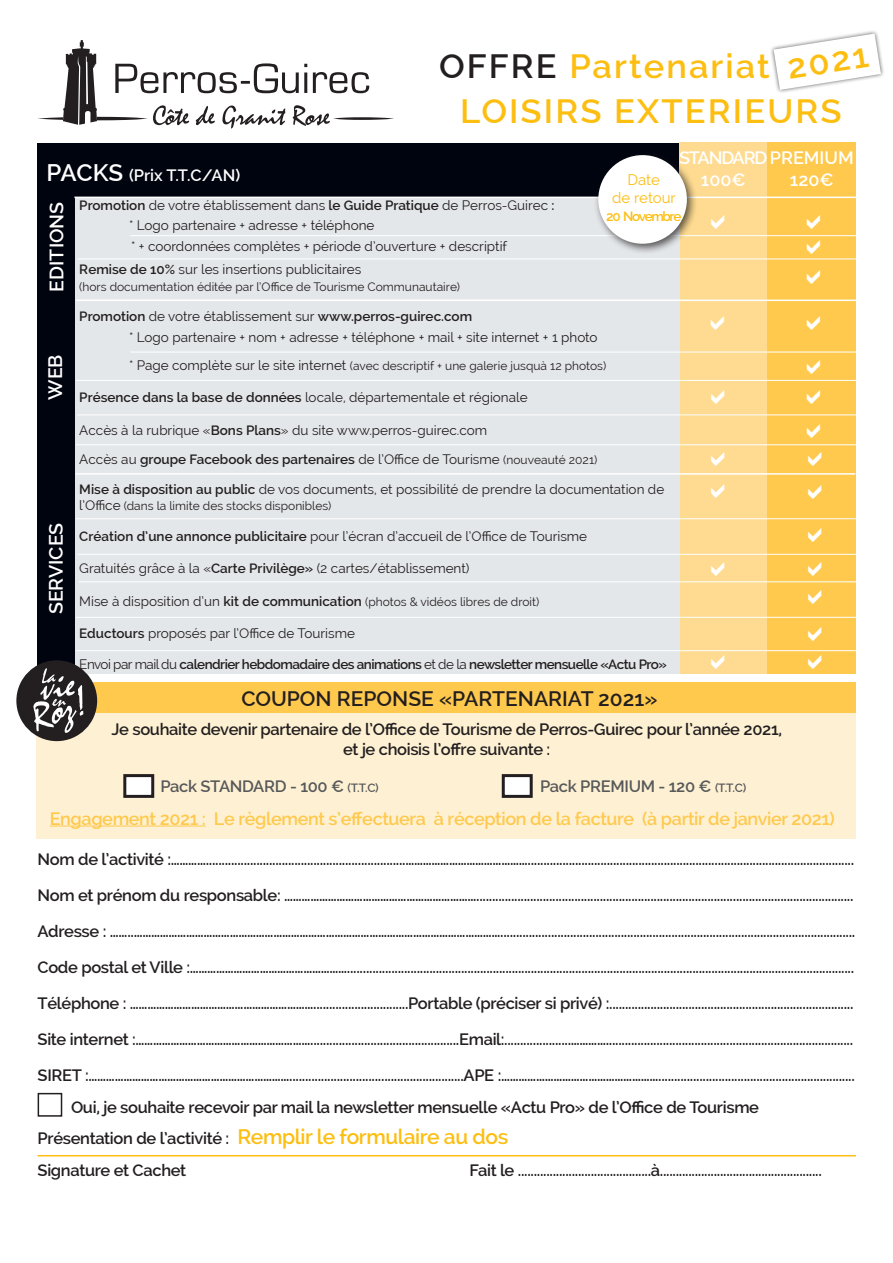
<style>
.page{position:relative;width:893px;height:1263px;background:#fff}
.page>*{position:absolute;margin:0;border:0;box-sizing:border-box;transform-origin:0 0}
.t1{font:600 33.75px/45px "Raleway";letter-spacing:.06em;color:#fdbe12}
.t2{font:600 21px "Raleway";color:#231f20}
.t3{font:600 19.5px "Raleway";color:#fff}
.t4{font:600 18px "Raleway";letter-spacing:-.02em;color:#fec94d}
.t5{font:600 18px "Raleway";letter-spacing:-.065em;color:#fff}
.t6{font:600 18px "Raleway";color:#fff}
.t7{font:600 16.5px/36px "Raleway";letter-spacing:-.02em;color:#231f20}
.t8{font:600 16.5px "Raleway";letter-spacing:-.02em;color:#57585a}
.t9{font:600 16.5px "Raleway";color:#fff}
.t10{font:15px/18px "Raleway";color:#fdbe12;text-align:center}
.t11{font:13.5px/29.7px "Raleway";color:#231f20}
.t12{font:600 13.5px "Raleway";letter-spacing:-.04em;color:#231f20}
.t13{font:600 13.5px "Raleway";letter-spacing:-.1em;color:#fdbe12}
.t14{font:12px "Raleway";color:#231f20}
.s1{color:#231f20}
.s2{font-size:24px}
.s3{font-weight:600}
.s4{font-size:13.5px}
.s5{font-size:12px}
.s6{font-weight:600;font-size:13.5px}
.s7{font-weight:400}
.s8{font-size:21px;color:#fdbe12}
</style>
<div class="page">
<div style="left:36px;top:692px;width:820px;height:147px;background:#fef1d3"></div>
<div style="left:38px;top:682px;width:818px;height:30px;background:#fec94d"></div>
<hr style="left:50px;top:825px;width:156px;height:1px;background:#fec94d">
<div style="left:125px;top:776px;width:28px;height:20px;background:#fff"></div>
<div style="left:123px;top:774px;width:31px;height:24px;border:3px solid #231f20"></div>
<div style="left:503px;top:776px;width:28px;height:20px;background:#fff"></div>
<div style="left:502px;top:774px;width:31px;height:24px;border:3px solid #231f20"></div>
<div style="left:679px;top:143px;width:88px;height:531px;background:#fedb90"></div>
<div style="left:38px;top:143px;width:641px;height:54px;background:#00040f"></div>
<div style="left:767px;top:143px;width:89px;height:531px;background:#fec94d"></div>
<div style="left:37px;top:198px;width:38px;height:476px;background:#00040f"></div>
<div style="left:75px;top:198px;width:604px;height:476px;background:#e4e7ea"></div>
<hr style="left:77px;top:259px;width:816px;height:1px;background:#fff">
<hr style="left:76px;top:473px;width:779px;height:2px;background:#fff">
<hr style="left:76px;top:300px;width:797px;height:1px;background:#fff">
<hr style="left:76px;top:444px;width:817px;height:1px;background:#fff">
<hr style="left:76px;top:518px;width:817px;height:1px;background:#fff">
<hr style="left:77px;top:554px;width:816px;height:1px;background:#fff">
<hr style="left:79px;top:582px;width:814px;height:1px;background:#fff">
<hr style="left:76px;top:617px;width:817px;height:1px;background:#fff">
<hr style="left:74px;top:197px;width:807px;height:1px;background:#fff">
<hr style="left:76px;top:380px;width:797px;height:1px;background:#fff">
<hr style="left:77px;top:415px;width:789px;height:1px;background:#fff">
<hr style="left:130px;top:352px;width:743px;height:1px;background:#fff">
<div style="left:769px;top:29px;width:116px;height:65px;background:#231f20;opacity:.75"></div>
<svg style="left:774px;top:34px;width:107px;height:56px"></svg>
<svg style="left:38px;top:41px;width:356px;height:88px"></svg>
<hr style="left:76px;top:650px;width:817px;height:1px;background:#fff">
<div style="left:16px;top:660px;width:81px;height:81px;background:#231f20;border-radius:50%"></div>
<svg style="left:33px;top:668px;width:50px;height:65px"></svg>
<div style="left:38px;top:1093px;width:24px;height:24px;border:2px solid #231f20"></div>
<hr style="left:130px;top:235px;width:743px;height:1px;background:#fff">
<div style="left:593px;top:150px;width:105px;height:105px;background:#231f20;opacity:.75"></div>
<div style="left:598px;top:155px;width:89px;height:89px;background:#fff;border-radius:50%"></div>
<hr style="left:38px;top:1155px;width:818px;height:1px;background:#fdbe12">
<h1 class="t1" style="left:784px;top:45px;width:83px;rotate:-9deg">2021</h1>
<h1 class="t1" style="left:460px;top:44px;width:383px;text-indent:-21px"><span class="s1">OFFRE</span> Partenariat<br>LOISIRS EXTERIEURS</h1>
<p class="t5" style="left:679px;top:147px;width:176px">STANDARD PREMIUM</p>
<p class="t9" style="left:47px;top:166px;width:195px"><span class="s2">PACKS</span> (Prix T.T.C/AN)</p>
<p class="t6" style="left:701px;top:169px;width:46px">100€</p>
<p class="t6" style="left:790px;top:169px;width:45px">120€</p>
<p class="t11" style="left:129px;top:196px;width:427px;line-height:19.5px;text-indent:-50px"><span class="s3">Promotion</span> de votre établissement dans <span class="s3">le Guide Pratique</span> de Perros-Guirec <span class="s3">: </span>* Logo partenaire + adresse + téléphone</p>
<p class="t11" style="left:79px;top:234px;width:429px;line-height:23.7px;text-indent:52px">* + coordonnées complètes + période d’ouverture + descriptif<br><span class="s3">Remise de 10%</span> sur les insertions publicitaires</p>
<p class="t14" style="left:79px;top:279px;width:382px">(hors documentation éditée par l’Office de Tourisme Communautaire)</p>
<p class="t11" style="left:129px;top:306px;width:470px;line-height:20.7px;text-indent:-50px"><span class="s3">Promotion</span> de votre établissement sur <span class="s3">www.perros-guirec.com<br></span>* Logo partenaire + nom + adresse + téléphone + mail + site internet + 1 photo</p>
<p class="t14" style="left:129px;top:359px;width:479px"><span class="s4">* Page complète sur le site internet</span> (avec descriptif + une galerie jusquà 12 photos)</p>
<p class="t11" style="left:79px;top:383px;width:450px"><span class="s3">Présence dans la base de données</span> locale, départementale et régionale</p>
<p class="t11" style="left:79px;top:415px;width:586px">Accès à la rubrique «<span class="s3">Bons Plans</span>» du site www.perros-guirec.com<br>Accès au <span class="s3">groupe Facebook des partenaires</span> de l’Office de Tourisme <span class="s5">(nouveauté 2021)<br></span><span class="s3">Mise à disposition au public</span> de vos documents, et possibilité de prendre la documentation de</p>
<p class="t14" style="left:79px;top:499px;width:254px"><span class="s4">l’Office</span> (dans la limite des stocks disponibles)</p>
<p class="t11" style="left:79px;top:521px;width:509px"><span class="s3">Création d’une annonce publicitaire</span> pour l’écran d’accueil de l’Office de Tourisme</p>
<p class="t11" style="left:79px;top:554px;width:392px">Gratuités grâce à la «<span class="s3">Carte Privilège»</span> (2 cartes/établissement)</p>
<p class="t14" style="left:79px;top:594px;width:461px"><span class="s4">Mise à disposition d’un</span> <span class="s6">kit de communication</span> (photos &amp; vidéos libres de droit)</p>
<p class="t11" style="left:79px;top:618px;width:277px"><span class="s3">Eductours</span> proposés par l’Office de Tourisme</p>
<p class="t12" style="left:79px;top:656px;width:589px"><span class="s7">Envoi par mail du</span> calendrier hebdomadaire des animations <span class="s7">et de la</span> newsletter mensuelle «Actu Pro»</p>
<p class="t10" style="left:612px;top:170px;width:65px">Date<br>de retour</p>
<p class="t13" style="left:606px;top:208px;width:77px">20 Novembre</p>
<p class="t3" style="left:45px;top:292px;width:91px;rotate:-90deg">EDITIONS</p>
<p class="t3" style="left:44px;top:400px;width:47px;rotate:-90deg">WEB</p>
<p class="t3" style="left:45px;top:614px;width:93px;rotate:-90deg">SERVICES</p>
<p class="t2" style="left:241px;top:686px;width:418px">COUPON REPONSE «PARTENARIAT 2021»</p>
<p class="t7" style="left:111px;top:719px;width:672px;line-height:19.8px;text-align:center">Je souhaite devenir partenaire de l’Office de Tourisme de Perros-Guirec pour l’année 2021, et je choisis l’offre suivante :</p>
<p class="t8" style="left:160px;top:776px;width:220px">Pack STANDARD - 100 € <span class="s5">(T.T.C)</span></p>
<p class="t8" style="left:540px;top:776px;width:208px">Pack PREMIUM - 120 € <span class="s5">(T.T.C)</span></p>
<p class="t4" style="left:50px;top:808px;width:786px">Engagement 2021 : Le règlement s’effectuera à réception de la facture (à partir de janvier 2021)</p>
<p class="t7" style="left:38px;top:841px;width:819px">Nom de l’activité :…………...............................................................…………………………………….......................................................................................................<br>Nom et prénom du responsable: ………………………………………………………….......................................................................................................................<br>Adresse : ……..………………………………………………………………………………………………………………................................................................................................................<br>Code postal et Ville :………………………………………………................................................................................................................................................................<br>Téléphone : ………………………………………………………..............................Portable (préciser si privé) :.............................................................................<br>Site internet :……………………………………………………...............................................Email:.....................…………..............................................................................<br>SIRET :…………………………………………………………….......................................................APE :………………………………………………..............................................................</p>
<p class="t7" style="left:38px;top:1091px;width:723px;line-height:31.7px;text-indent:33px">Oui, je souhaite recevoir par mail la newsletter mensuelle «Actu Pro» de l’Office de Tourisme<br>Présentation de l’activité : <span class="s8">Remplir le formulaire au dos<br></span>Signature et Cachet</p>
<p class="t7" style="left:470px;top:1152px;width:354px">Fait le ..........................................à...................................................</p>
</div>
